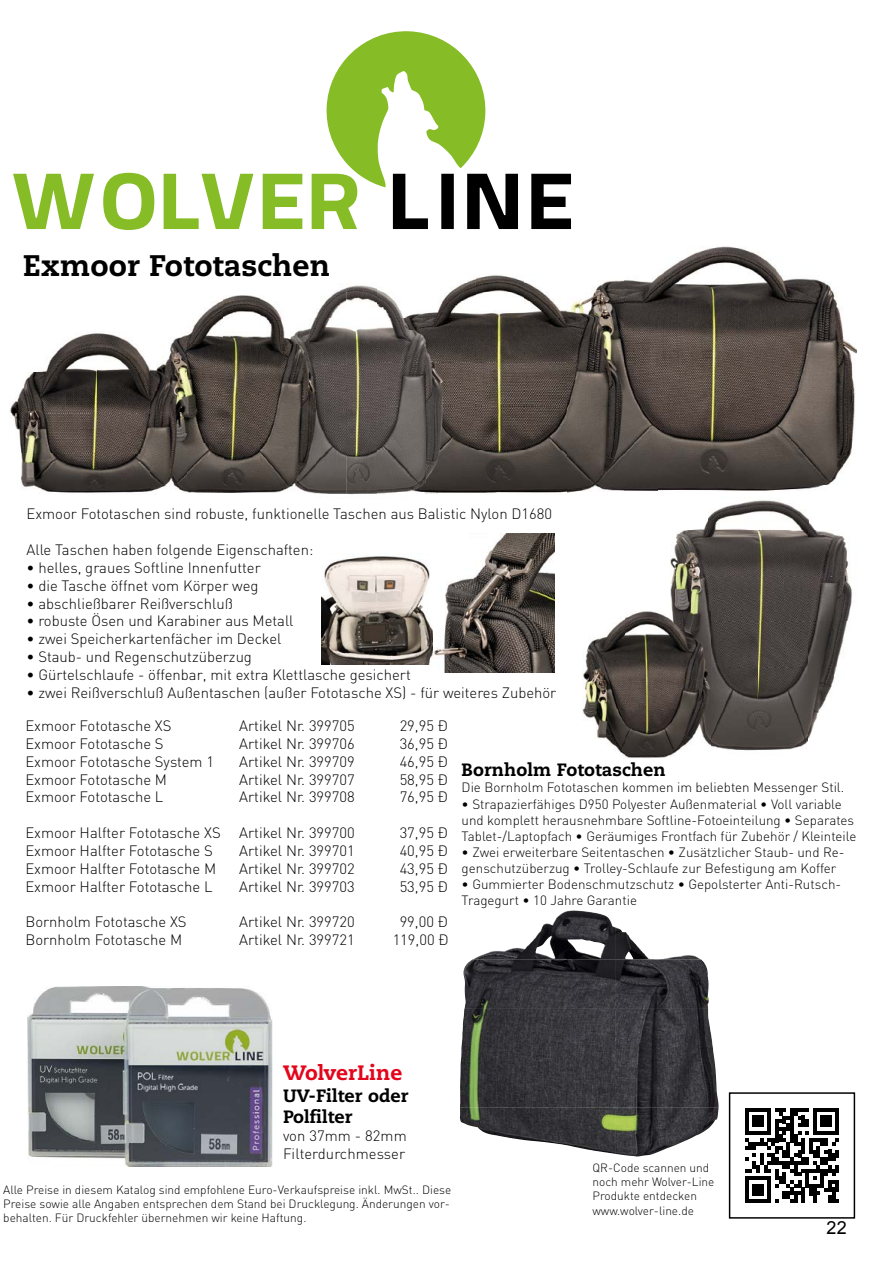
<style>
.page{position:relative;width:893px;height:1263px;background:#fff}
.page>*{position:absolute;margin:0;border:0;box-sizing:border-box;transform-origin:0 0}
.t1{font:800 29.7px "Caecilia LT Pro 85";letter-spacing:.005em;color:#000}
.t2{font:800 20.85px "Caecilia LT Pro 85";letter-spacing:.005em;color:#e3051b}
.t3{font:18px "Arial";color:#000}
.t4{font:800 17.85px/21.5px "Caecilia LT Pro 85";letter-spacing:.005em;color:#000}
.t5{font:300 14.85px/17.9px "DIN";color:#000}
.t6{font:300 13.35px/16px "DIN";color:#000}
.t7{font:300 11.85px/14.2px "DIN";color:#000}
</style>
<div class="page">
<svg style="left:487px;top:174px;width:84px;height:55px"></svg>
<svg style="left:13px;top:31px;width:474px;height:199px"></svg>
<img style="left:511px;top:910px;width:63px;height:39px">
<img style="left:615px;top:927px;width:85px;height:32px">
<img style="left:463px;top:959px;width:246px;height:50px">
<img style="left:461px;top:1009px;width:253px;height:49px">
<img style="left:460px;top:1058px;width:259px;height:49px">
<img style="left:460px;top:1107px;width:123px;height:41px">
<img style="left:615px;top:1107px;width:68px;height:49px">
<svg style="left:745px;top:1108px;width:94px;height:95px"></svg>
<div style="left:729px;top:1092px;width:126px;height:126px;border:1px solid #000"></div>
<img style="left:28px;top:986px;width:245px;height:181px">
<img style="left:624px;top:246px;width:233px;height:245px">
<img style="left:475px;top:274px;width:149px;height:132px">
<img style="left:475px;top:406px;width:92px;height:45px">
<img style="left:475px;top:451px;width:92px;height:42px">
<img style="left:567px;top:405px;width:57px;height:88px">
<img style="left:315px;top:285px;width:63px;height:33px">
<img style="left:315px;top:318px;width:63px;height:139px">
<img style="left:313px;top:457px;width:65px;height:37px">
<img style="left:378px;top:279px;width:97px;height:215px">
<img style="left:186px;top:298px;width:38px;height:47px">
<img style="left:224px;top:296px;width:91px;height:197px">
<img style="left:186px;top:345px;width:38px;height:148px">
<img style="left:10px;top:331px;width:140px;height:123px">
<img style="left:21px;top:454px;width:129px;height:39px">
<img style="left:150px;top:335px;width:36px;height:157px">
<img style="left:432px;top:533px;width:123px;height:140px">
<img style="left:321px;top:556px;width:111px;height:109px">
<img style="left:682px;top:500px;width:127px;height:31px">
<img style="left:809px;top:522px;width:9px;height:9px">
<img style="left:670px;top:531px;width:179px;height:45px">
<img style="left:670px;top:576px;width:38px;height:35px">
<img style="left:708px;top:576px;width:144px;height:46px">
<img style="left:710px;top:622px;width:137px;height:129px">
<img style="left:658px;top:485px;width:199px;height:6px">
<img style="left:583px;top:611px;width:127px;height:99px">
<img style="left:583px;top:710px;width:75px;height:48px">
<img style="left:658px;top:709px;width:52px;height:49px">
<p class="t1" style="left:23px;top:245px;width:309px">Exmoor Fototaschen</p>
<p class="t5" style="left:26px;top:505px;width:527px">Exmoor Fototaschen sind robuste, funktionelle Taschen aus Balistic Nylon D1680</p>
<p class="t5" style="left:26px;top:541px;width:288px">Alle Taschen haben folgende Eigenschaften:</p>
<p class="t5" style="left:26px;top:558px;width:236px">• helles, graues Softline Innenfutter</p>
<p class="t5" style="left:26px;top:576px;width:233px">• die Tasche öffnet vom Körper weg</p>
<p class="t5" style="left:26px;top:594px;width:208px">• abschließbarer Reißverschluß</p>
<p class="t5" style="left:26px;top:612px;width:269px">• robuste Ösen und Karabiner aus Metall</p>
<p class="t5" style="left:26px;top:630px;width:256px">• zwei Speicherkartenfächer im Deckel</p>
<p class="t5" style="left:26px;top:648px;width:227px">• Staub- und Regenschutzüberzug</p>
<p class="t5" style="left:26px;top:665px;width:386px">• Gürtelschlaufe - öffenbar, mit extra Klettlasche gesichert</p>
<p class="t5" style="left:26px;top:683px;width:531px">• zwei Reißverschluß Außentaschen (außer Fototasche XS) - für weiteres Zubehör</p>
<p class="t5" style="left:25px;top:717px;width:148px">Exmoor Fototasche XS</p>
<p class="t5" style="left:239px;top:717px;width:117px">Artikel Nr. 399705</p>
<p class="t5" style="left:400px;top:717px;width:50px">29,95 Ð</p>
<p class="t5" style="left:25px;top:735px;width:140px">Exmoor Fototasche S</p>
<p class="t5" style="left:239px;top:735px;width:117px">Artikel Nr. 399706</p>
<p class="t5" style="left:400px;top:735px;width:50px">36,95 Ð</p>
<p class="t5" style="left:25px;top:752px;width:190px">Exmoor Fototasche System 1</p>
<p class="t5" style="left:239px;top:752px;width:117px">Artikel Nr. 399709</p>
<p class="t5" style="left:400px;top:752px;width:50px">46,95 Ð</p>
<p class="t5" style="left:25px;top:770px;width:143px">Exmoor Fototasche M</p>
<p class="t5" style="left:239px;top:770px;width:117px">Artikel Nr. 399707</p>
<p class="t5" style="left:400px;top:770px;width:50px">58,95 Ð</p>
<p class="t5" style="left:25px;top:788px;width:139px">Exmoor Fototasche L</p>
<p class="t5" style="left:239px;top:788px;width:117px">Artikel Nr. 399708</p>
<p class="t5" style="left:400px;top:788px;width:50px">76,95 Ð</p>
<p class="t5" style="left:25px;top:824px;width:331px">Exmoor Halfter Fototasche XS Artikel Nr. 399700</p>
<p class="t5" style="left:400px;top:824px;width:50px">37,95 Ð</p>
<p class="t5" style="left:25px;top:841px;width:189px">Exmoor Halfter Fototasche S</p>
<p class="t5" style="left:239px;top:841px;width:117px">Artikel Nr. 399701</p>
<p class="t5" style="left:400px;top:841px;width:50px">40,95 Ð</p>
<p class="t5" style="left:25px;top:859px;width:192px">Exmoor Halfter Fototasche M</p>
<p class="t5" style="left:239px;top:859px;width:117px">Artikel Nr. 399702</p>
<p class="t5" style="left:400px;top:859px;width:50px">43,95 Ð</p>
<p class="t5" style="left:25px;top:877px;width:189px">Exmoor Halfter Fototasche L</p>
<p class="t5" style="left:239px;top:877px;width:117px">Artikel Nr. 399703</p>
<p class="t5" style="left:400px;top:877px;width:50px">53,95 Ð</p>
<p class="t5" style="left:25px;top:913px;width:163px">Bornholm Fototasche XS</p>
<p class="t5" style="left:239px;top:913px;width:117px">Artikel Nr. 399720</p>
<p class="t5" style="left:400px;top:913px;width:50px">99,00 Ð</p>
<p class="t5" style="left:25px;top:931px;width:158px">Bornholm Fototasche M</p>
<p class="t5" style="left:239px;top:931px;width:117px">Artikel Nr. 399721</p>
<p class="t5" style="left:393px;top:931px;width:58px">119,00 Ð</p>
<p class="t4" style="left:462px;top:759px;width:205px">Bornholm Fototaschen</p>
<p class="t6" style="left:462px;top:779px;width:384px">Die Bornholm Fototaschen kommen im beliebten Messenger Stil.</p>
<p class="t6" style="left:462px;top:795px;width:396px">• Strapazierfähiges D950 Polyester Außenmaterial • Voll variable und komplett herausnehmbare Softline-Fotoeinteilung • Separates<br>Tablet-/Laptopfach • Geräumiges Frontfach für Zubehör / Kleinteile</p>
<p class="t6" style="left:462px;top:844px;width:384px">• Zwei erweiterbare Seitentaschen • Zusätzlicher Staub- und Re&shy;genschutzüberzug • Trolley-Schlaufe zur Befestigung am Koffer</p>
<p class="t6" style="left:462px;top:876px;width:381px">• Gummierter Bodenschmutzschutz • Gepolsterter Anti-Rutsch-<br>Tragegurt • 10 Jahre Garantie</p>
<p class="t2" style="left:283px;top:1058px;width:121px">WolverLine</p>
<p class="t4" style="left:283px;top:1084px;width:127px">UV-Filter oder<br>Polfilter</p>
<p class="t5" style="left:283px;top:1126px;width:125px">von 37mm - 82mm<br>Filterdurchmesser</p>
<p class="t7" style="left:3px;top:1182px;width:449px;text-align:justify">Alle Preise in diesem Katalog sind empfohlene Euro-Verkaufspreise inkl. MwSt.. Diese Preise sowie alle Angaben entsprechen dem Stand bei Drucklegung. Änderungen vor&shy;behalten. Für Druckfehler übernehmen wir keine Haftung.</p>
<p class="t7" style="left:592px;top:1160px;width:123px">QR-Code scannen und noch mehr Wolver-Line<br>Produkte entdecken www.wolver-line.de</p>
<p class="t3" style="left:827px;top:1215px;width:22px">22</p>
</div>
